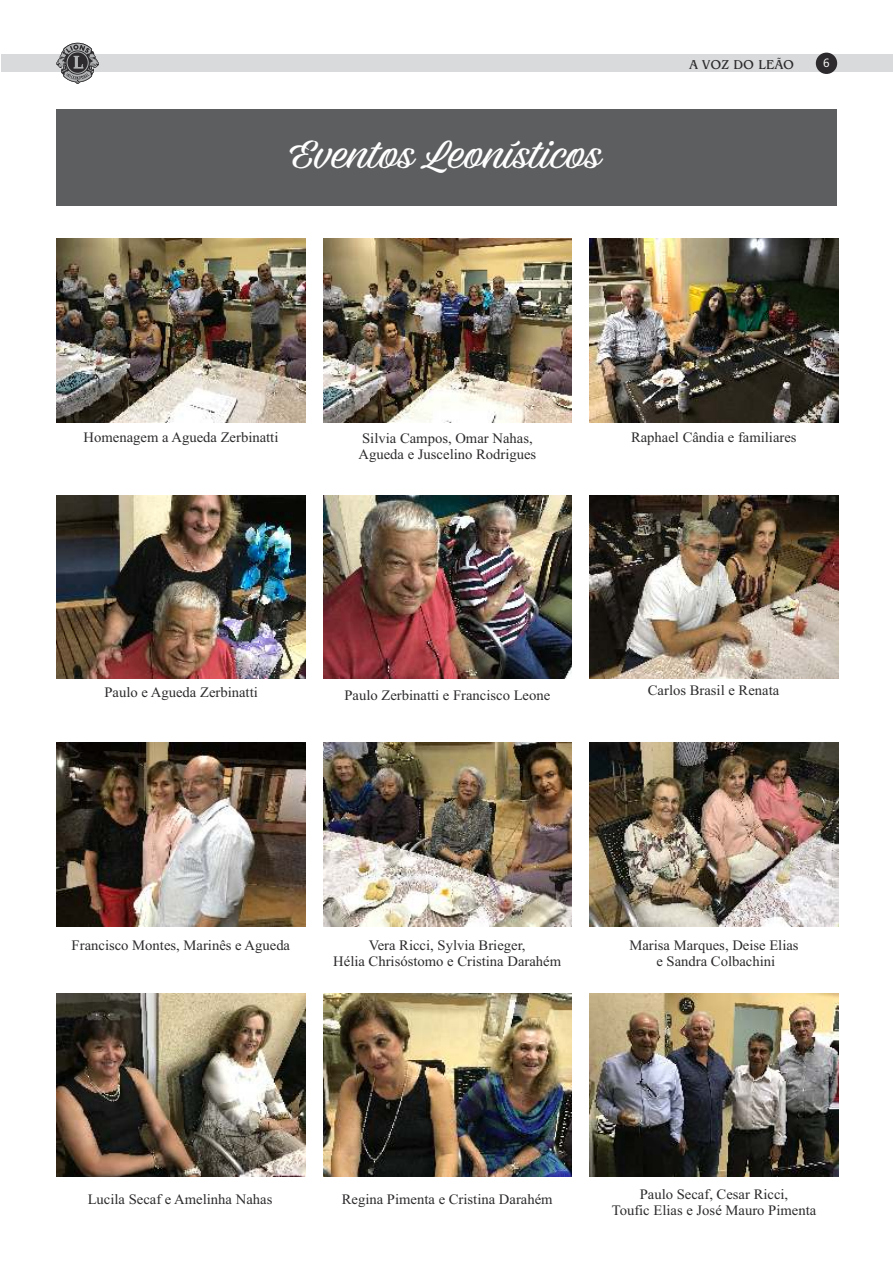
<style>
.page{position:relative;width:893px;height:1263px;background:#fff}
.page>*{position:absolute;margin:0;border:0;box-sizing:border-box;transform-origin:0 0}
.t1{font:39px "Adinah Solid";color:#fefefe;scale:1.06 1}
.t2{font:14.4px/15.9px "Times New Roman";color:#2d2b2d;text-align:center}
.t3{font:13.5px "Bangkok";color:#2d2b2d}
.t4{font:12px "Ebrima";color:#fefefe}
</style>
<div class="page">
<div style="left:1px;top:54px;width:891px;height:18px;background:#d9dadb"></div>
<svg style="left:56px;top:43px;width:43px;height:41px"></svg>
<div style="left:816px;top:53px;width:21px;height:21px;background:#2d2b2d;border-radius:50%"></div>
<div style="left:57px;top:109px;width:780px;height:96px;background:#5d5e60"></div>
<img style="left:57px;top:239px;width:248px;height:183px">
<img style="left:323px;top:239px;width:249px;height:183px">
<img style="left:590px;top:239px;width:248px;height:183px">
<img style="left:57px;top:495px;width:248px;height:184px">
<img style="left:590px;top:495px;width:248px;height:184px">
<img style="left:57px;top:742px;width:248px;height:184px">
<img style="left:323px;top:742px;width:249px;height:184px">
<img style="left:590px;top:742px;width:248px;height:184px">
<img style="left:57px;top:993px;width:248px;height:184px">
<img style="left:323px;top:993px;width:249px;height:184px">
<img style="left:590px;top:993px;width:248px;height:184px">
<img style="left:323px;top:495px;width:249px;height:184px">
<h1 class="t1" style="left:286px;top:140px;width:300px">Eventos Leonísticos</h1>
<p class="t3" style="left:689px;top:57px;width:107px">A VOZ DO LEÃO</p>
<p class="t4" style="left:823px;top:59px;width:8px">6</p>
<p class="t2" style="left:84px;top:430px;width:196px">Homenagem a Agueda Zerbinatti</p>
<p class="t2" style="left:362px;top:432px;width:172px">Silvia Campos, Omar Nahas,</p>
<p class="t2" style="left:631px;top:430px;width:167px">Raphael Cândia e familiares</p>
<p class="t2" style="left:358px;top:448px;width:179px">Agueda e Juscelino Rodrigues</p>
<p class="t2" style="left:104px;top:685px;width:155px">Paulo e Agueda Zerbinatti</p>
<p class="t2" style="left:344px;top:688px;width:207px">Paulo Zerbinatti e Francisco Leone</p>
<p class="t2" style="left:648px;top:684px;width:133px">Carlos Brasil e Renata</p>
<p class="t2" style="left:72px;top:939px;width:220px">Francisco Montes, Marinês e Agueda</p>
<p class="t2" style="left:333px;top:939px;width:229px">Vera Ricci, Sylvia Brieger,<br>Hélia Chrisóstomo e Cristina Darahém</p>
<p class="t2" style="left:629px;top:939px;width:171px">Marisa Marques, Deise Elias e Sandra Colbachini</p>
<p class="t2" style="left:88px;top:1193px;width:186px">Lucila Secaf e Amelinha Nahas</p>
<p class="t2" style="left:342px;top:1193px;width:212px">Regina Pimenta e Cristina Darahém</p>
<p class="t2" style="left:612px;top:1188px;width:206px">Paulo Secaf, Cesar Ricci,<br>Toufic Elias e José Mauro Pimenta</p>
</div>
